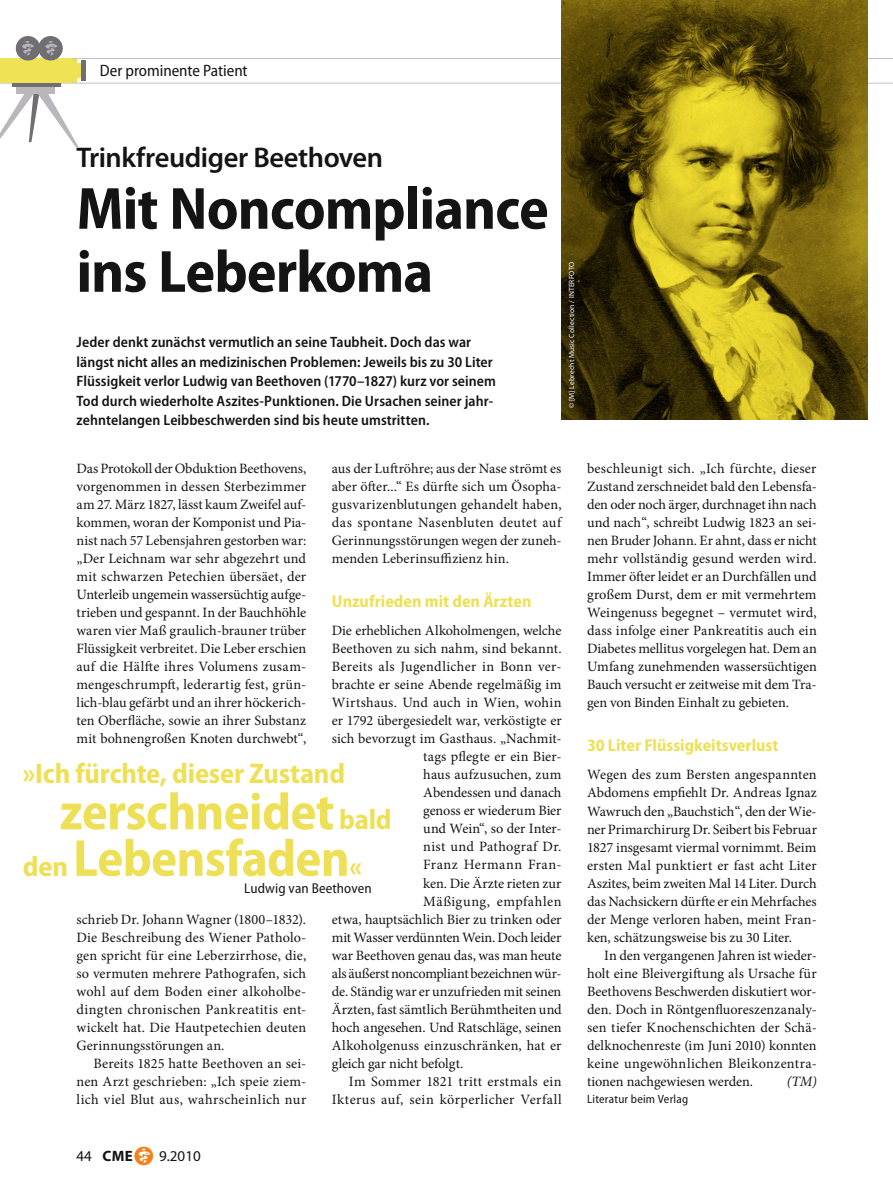
<style>
.page{position:relative;width:893px;height:1187px;background:#fff}
.page>*{position:absolute;margin:0;border:0;box-sizing:border-box;transform-origin:0 0}
.t1{font:700 semi-condensed 60px/63px "Myriad Pro";letter-spacing:-.015em;color:#131413}
.t2{font:700 semi-condensed 52.5px/46.5px "Myriad Pro";letter-spacing:-.01em;color:#eee056}
.t3{font:700 semi-condensed 28.5px "Myriad Pro";letter-spacing:-.005em;color:#eee056}
.t4{font:600 28.5px "Myriad Pro";letter-spacing:-.015em;color:#131413}
.t5{font:700 semi-condensed 17.25px "Myriad Pro";color:#eee056}
.t6{font:semi-condensed 16.5px "Myriad Pro";letter-spacing:-.005em;color:#131413}
.t7{font:600 semi-condensed 15px/19.5px "Myriad Pro";letter-spacing:.005em;color:#131413}
.t8{font:15px "Myriad Pro";color:#131413}
.t9{font:15px "S Buttons";color:#b9b7bc}
.t10{font:14.25px/18px "Minion Pro";color:#131413;text-align:justify}
.t11{font:14.25px "Minion Pro";letter-spacing:-.02em;color:#131413}
.t12{font:14.25px "Minion Pro";letter-spacing:.02em;color:#131413}
.t13{font:14.25px "Minion Pro";letter-spacing:.03em;color:#131413}
.t14{font:14.25px "Minion Pro";letter-spacing:.025em;color:#131413}
.t15{font:semi-condensed 14.25px "Myriad Pro";letter-spacing:.01em;color:#131413}
.t16{font:italic 14.25px "Minion Pro";color:#131413}
.t17{font:semi-condensed 12px "Myriad Pro";letter-spacing:.02em;color:#131413}
.t18{font:7.5px "Myriad Pro";letter-spacing:.025em;color:#fff}
.s1{font-size:28.5px}
.s2{font-weight:700}
.s3{font-family:"S Buttons";color:#f4811a}
</style>
<div class="page">
<div style="left:0;top:58px;width:77px;height:25px;background:#eee056"></div>
<hr style="left:0;top:58px;width:892px;height:1px;background:#c3c4c4">
<hr style="left:0;top:83px;width:892px;height:1px;background:#c3c4c4">
<div style="left:16px;top:86px;width:39px;height:8px;background:#716e73"></div>
<div style="left:71px;top:63px;width:11px;height:15px;background:#efe355"></div>
<hr style="left:82px;top:61px;width:4px;height:20px;background:#716e73">
<hr style="left:12px;top:82px;width:49px;height:4px;background:#716e73">
<svg style="left:0;top:87px;width:79px;height:60px"></svg>
<div style="left:0;top:59px;width:71px;height:24px;background:#efe355"></div>
<div style="left:38px;top:36px;width:25px;height:25px;background:#716e73;border-radius:50%"></div>
<div style="left:16px;top:36px;width:24px;height:25px;background:#716e73;border-radius:50%"></div>
<img style="left:561px;top:0;width:306px;height:419px">
<p class="t9" style="left:22px;top:39px;width:38px">Ä Ä</p>
<p class="t6" style="left:100px;top:65px;width:149px">Der prominente Patient</p>
<h3 class="t4" style="left:77px;top:147px;width:308px">Trinkfreudiger Beethoven</h3>
<h1 class="t1" style="left:77px;top:181px;width:473px">Mit Noncompliance ins Leberkoma</h1>
<p class="t18" style="left:567px;top:408px;width:148px;rotate:-90deg">© [M] Lebrecht Music Collection / INTERFOTO</p>
<p class="t7" style="left:77px;top:333px;width:421px">Jeder denkt zunächst vermutlich an seine Taubheit. Doch das war längst nicht alles an medizinischen Problemen: Jeweils bis zu 30 Liter Flüssigkeit verlor Ludwig van Beethoven (1770–1827) kurz vor seinem Tod durch wiederholte Aszites-Punktionen. Die Ursachen seiner jahr&shy;zehntelangen Leibbeschwerden sind bis heute umstritten.</p>
<p class="t10" style="left:77px;top:461px;width:231px">Das Protokoll der Obduktion Beethovens, vorgenommen in dessen Sterbezimmer am 27. März 1827, lässt kaum Zweifel auf&shy;kommen, woran der Komponist und Pia&shy;nist nach 57 Lebensjahren gestorben war: „Der Leichnam war sehr abgezehrt und mit schwarzen Petechien übersäet, der Unterleib ungemein wassersüchtig aufge&shy;trieben und gespannt. In der Bauchhöhle waren vier Maß graulich-brauner trüber Flüssigkeit verbreitet. Die Leber erschien auf die Hälfte ihres Volumens zusam&shy;mengeschrumpft, lederartig fest, grün&shy;lich-blau gefärbt und an ihrer höckerich&shy;ten Oberfläche, sowie an ihrer Substanz mit bohnengroßen Knoten durchwebt“,</p>
<p class="t10" style="left:332px;top:461px;width:231px">aus der Luftröhre; aus der Nase strömt es aber öfter...“ Es dürfte sich um Ösopha&shy;gusvarizenblutungen gehandelt haben, das spontane Nasenbluten deutet auf Gerinnungsstörungen wegen der zuneh&shy;menden Leberinsuffizienz hin.</p>
<p class="t5" style="left:332px;top:594px;width:201px">Unzufrieden mit den Ärzten</p>
<p class="t10" style="left:332px;top:623px;width:231px">Die erheblichen Alkoholmengen, welche</p>
<p class="t10" style="left:332px;top:641px;width:231px">Beethoven zu sich nahm, sind bekannt.</p>
<p class="t12" style="left:332px;top:661px;width:231px">Bereits als Jugendlicher in Bonn ver-</p>
<p class="t10" style="left:332px;top:677px;width:231px">brachte er seine Abende regelmäßig im</p>
<p class="t10" style="left:332px;top:695px;width:231px">Wirtshaus. Und auch in Wien, wohin</p>
<p class="t10" style="left:332px;top:713px;width:231px">er 1792 übergesiedelt war, verköstigte er</p>
<p class="t10" style="left:332px;top:731px;width:231px">sich bevorzugt im Gasthaus. „Nachmit-</p>
<p class="t10" style="left:423px;top:749px;width:140px">tags pflegte er ein Bier-</p>
<p class="t10" style="left:423px;top:767px;width:140px">haus aufzusuchen, zum</p>
<p class="t10" style="left:423px;top:785px;width:140px">Abendessen und danach</p>
<p class="t10" style="left:423px;top:803px;width:140px">genoss er wiederum Bier</p>
<p class="t10" style="left:423px;top:821px;width:140px">und Wein“, so der Inter-</p>
<p class="t12" style="left:423px;top:841px;width:140px">nist und Pathograf Dr.</p>
<p class="t13" style="left:423px;top:859px;width:140px">Franz Hermann Fran-</p>
<p class="t10" style="left:423px;top:875px;width:140px">ken. Die Ärzte rieten zur</p>
<p class="t13" style="left:423px;top:895px;width:140px">Mäßigung, empfahlen</p>
<p class="t10" style="left:332px;top:911px;width:231px">etwa, hauptsächlich Bier zu trinken oder</p>
<p class="t11" style="left:332px;top:931px;width:231px">mit Wasser verdünnten Wein. Doch leider</p>
<p class="t10" style="left:332px;top:947px;width:231px">war Beethoven genau das, was man heute</p>
<p class="t11" style="left:332px;top:967px;width:231px">als äußerst noncompliant bezeichnen wür-</p>
<p class="t10" style="left:332px;top:983px;width:231px">de. Ständig war er unzufrieden mit seinen</p>
<p class="t10" style="left:332px;top:1001px;width:231px">Ärzten, fast sämtlich Berühmtheiten und</p>
<p class="t10" style="left:332px;top:1019px;width:231px">hoch angesehen. Und Ratschläge, seinen</p>
<p class="t10" style="left:332px;top:1037px;width:231px">Alkoholgenuss einzuschränken, hat er</p>
<p class="t10" style="left:332px;top:1055px;width:133px">gleich gar nicht befolgt.</p>
<p class="t10" style="left:349px;top:1073px;width:214px">Im Sommer 1821 tritt erstmals ein</p>
<p class="t14" style="left:332px;top:1093px;width:231px">Ikterus auf, sein körperlicher Verfall</p>
<h3 class="t3" style="left:23px;top:762px;width:324px">»Ich fürchte, dieser Zustand</h3>
<h2 class="t2" style="left:23px;top:792px;width:370px;text-indent:37px">zerschneidet <span class="s1">bald den</span> Lebensfaden<span class="s1">«</span></h2>
<p class="t15" style="left:244px;top:882px;width:129px">Ludwig van Beethoven</p>
<p class="t10" style="left:77px;top:911px;width:231px">schrieb Dr. Johann Wagner (1800–1832).<br>Die Beschreibung des Wiener Patholo&shy;gen spricht für eine Leberzirrhose, die, so vermuten mehrere Pathografen, sich wohl auf dem Boden einer alkoholbe&shy;dingten chronischen Pankreatitis ent&shy;wickelt hat. Die Hautpetechien deuten Gerinnungsstörungen an.</p>
<p class="t10" style="left:77px;top:1055px;width:231px;text-indent:17px">Bereits 1825 hatte Beethoven an sei&shy;nen Arzt geschrieben: „Ich speie ziem&shy;lich viel Blut aus, wahrscheinlich nur</p>
<p class="t10" style="left:587px;top:461px;width:231px">beschleunigt sich. „Ich fürchte, dieser Zustand zerschneidet bald den Lebensfa&shy;den oder noch ärger, durchnaget ihn nach und nach“, schreibt Ludwig 1823 an sei&shy;nen Bruder Johann. Er ahnt, dass er nicht mehr vollständig gesund werden wird.<br>Immer öfter leidet er an Durchfällen und großem Durst, dem er mit vermehrtem Weingenuss begegnet – vermutet wird, dass infolge einer Pankreatitis auch ein Diabetes mellitus vorgelegen hat. Dem an Umfang zunehmenden wassersüchtigen Bauch versucht er zeitweise mit dem Tra&shy;gen von Binden Einhalt zu gebieten.</p>
<p class="t5" style="left:587px;top:738px;width:193px">30 Liter Flüssigkeitsverlust</p>
<p class="t10" style="left:587px;top:767px;width:231px">Wegen des zum Bersten angespannten Abdomens empfiehlt Dr. Andreas Ignaz Wawruch den „Bauchstich“, den der Wie&shy;ner Primarchirurg Dr. Seibert bis Februar 1827 insgesamt viermal vornimmt. Beim ersten Mal punktiert er fast acht Liter Aszites, beim zweiten Mal 14 Liter. Durch das Nachsickern dürfte er ein Mehrfaches der Menge verloren haben, meint Fran&shy;ken, schätzungsweise bis zu 30 Liter.</p>
<p class="t10" style="left:587px;top:947px;width:231px;text-indent:17px">In den vergangenen Jahren ist wieder&shy;holt eine Bleivergiftung als Ursache für Beethovens Beschwerden diskutiert wor&shy;den. Doch in Röntgenfluoreszenzanaly&shy;sen tiefer Knochenschichten der Schä&shy;delknochenreste (im Juni 2010) konnten keine ungewöhnlichen Bleikonzentra&shy;tionen nachgewiesen werden.</p>
<p class="t16" style="left:786px;top:1072px;width:31px">(TM)</p>
<p class="t17" style="left:587px;top:1094px;width:103px">Literatur beim Verlag</p>
<p class="t8" style="left:77px;top:1147px;width:126px">44 <span class="s2">CME</span> <span class="s3">ä</span> 9.2010</p>
</div>
